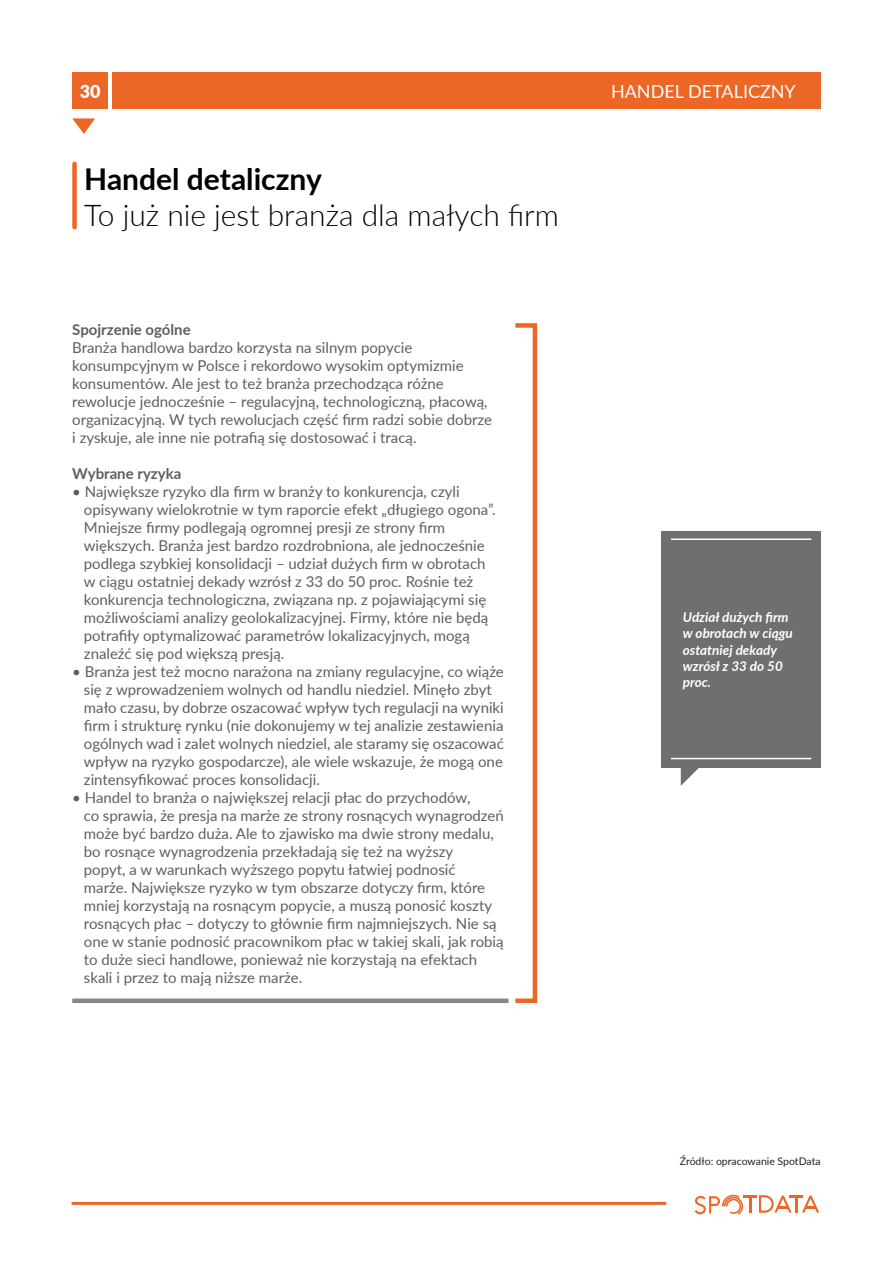
<style>
.page{position:relative;width:893px;height:1263px;background:#fff}
.page>*{position:absolute;margin:0;border:0;box-sizing:border-box;transform-origin:0 0}
.t1{font:300 30px "Lato";color:#000}
.t2{font:700 30px "Lato";color:#000}
.t3{font:18px "Lato";color:#fff}
.t4{font:900 18px "Lato";color:#fff}
.t5{font:15px/18px "Lato";color:#5f5f5e}
.t6{font:700 15px "Lato";color:#5f5f5e}
.t7{font:italic 700 13.5px/16.2px "Lato";color:#fff}
.t8{font:10.5px "Lato";color:#232329}
</style>
<div class="page">
<div style="left:72px;top:72px;width:36px;height:37px;background:#ec6626"></div>
<svg style="left:72px;top:118px;width:23px;height:16px"></svg>
<div style="left:113px;top:72px;width:708px;height:37px;background:#ec6626"></div>
<div style="left:72px;top:164px;width:5px;height:63px;background:#ec6626"></div>
<div style="left:72px;top:998px;width:437px;height:5px;background:#878786"></div>
<div style="left:513px;top:323px;width:24px;height:680px;border:5px solid #ec6626"></div>
<div style="left:662px;top:531px;width:159px;height:236px;background:#706f6f"></div>
<svg style="left:680px;top:767px;width:20px;height:19px"></svg>
<hr style="left:671px;top:538px;width:140px;height:2px;background:#fff">
<hr style="left:671px;top:758px;width:140px;height:1px;background:#fff">
<hr style="left:73px;top:1202px;width:592px;height:3px;background:#ec6626">
<svg style="left:695px;top:1194px;width:124px;height:21px"></svg>
<p class="t4" style="left:80px;top:81px;width:22px">30</p>
<p class="t3" style="left:611px;top:78px;width:186px">HANDEL DETALICZNY</p>
<h1 class="t2" style="left:84px;top:157px;width:239px">Handel detaliczny</h1>
<h1 class="t1" style="left:84px;top:194px;width:476px">To już nie jest branża dla małych firm</h1>
<p class="t6" style="left:72px;top:319px;width:120px">Spojrzenie ogólne</p>
<p class="t5" style="left:72px;top:338px;width:421px">Branża handlowa bardzo korzysta na silnym popycie konsumpcyjnym w Polsce i rekordowo wysokim optymizmie konsumentów. Ale jest to też branża przechodząca różne rewolucje jednocześnie – regulacyjną, technologiczną, płacową, organizacyjną. W tych rewolucjach część firm radzi sobie dobrze i zyskuje, ale inne nie potrafią się dostosować i tracą.</p>
<p class="t6" style="left:72px;top:463px;width:111px">Wybrane ryzyka</p>
<p class="t5" style="left:84px;top:482px;width:413px;text-indent:-12px">• Największe ryzyko dla firm w branży to konkurencja, czyli opisywany wielokrotnie w tym raporcie efekt „długiego ogona”.<br>Mniejsze firmy podlegają ogromnej presji ze strony firm większych. Branża jest bardzo rozdrobniona, ale jednocześnie podlega szybkiej konsolidacji – udział dużych firm w obrotach w ciągu ostatniej dekady wzrósł z 33 do 50 proc. Rośnie też konkurencja technologiczna, związana np. z pojawiającymi się możliwościami analizy geolokalizacyjnej. Firmy, które nie będą potrafiły optymalizować parametrów lokalizacyjnych, mogą znaleźć się pod większą presją.</p>
<p class="t5" style="left:84px;top:662px;width:421px;text-indent:-12px">• Branża jest też mocno narażona na zmiany regulacyjne, co wiąże się z wprowadzeniem wolnych od handlu niedziel. Minęło zbyt mało czasu, by dobrze oszacować wpływ tych regulacji na wyniki firm i strukturę rynku (nie dokonujemy w tej analizie zestawienia ogólnych wad i zalet wolnych niedziel, ale staramy się oszacować wpływ na ryzyko gospodarcze), ale wiele wskazuje, że mogą one zintensyfikować proces konsolidacji.</p>
<p class="t5" style="left:84px;top:788px;width:421px;text-indent:-12px">• Handel to branża o największej relacji płac do przychodów,<br>co sprawia, że presja na marże ze strony rosnących wynagrodzeń może być bardzo duża. Ale to zjawisko ma dwie strony medalu, bo rosnące wynagrodzenia przekładają się też na wyższy<br>popyt, a w warunkach wyższego popytu łatwiej podnosić<br>marże. Największe ryzyko w tym obszarze dotyczy firm, które mniej korzystają na rosnącym popycie, a muszą ponosić koszty rosnących płac – dotyczy to głównie firm najmniejszych. Nie są one w stanie podnosić pracownikom płac w takiej skali, jak robią to duże sieci handlowe, ponieważ nie korzystają na efektach skali i przez to mają niższe marże.</p>
<p class="t7" style="left:683px;top:609px;width:111px">Udział dużych firm w obrotach w ciągu ostatniej dekady wzrósł z 33 do 50 proc.</p>
<p class="t8" style="left:680px;top:1154px;width:142px">Źródło: opracowanie SpotData</p>
</div>
